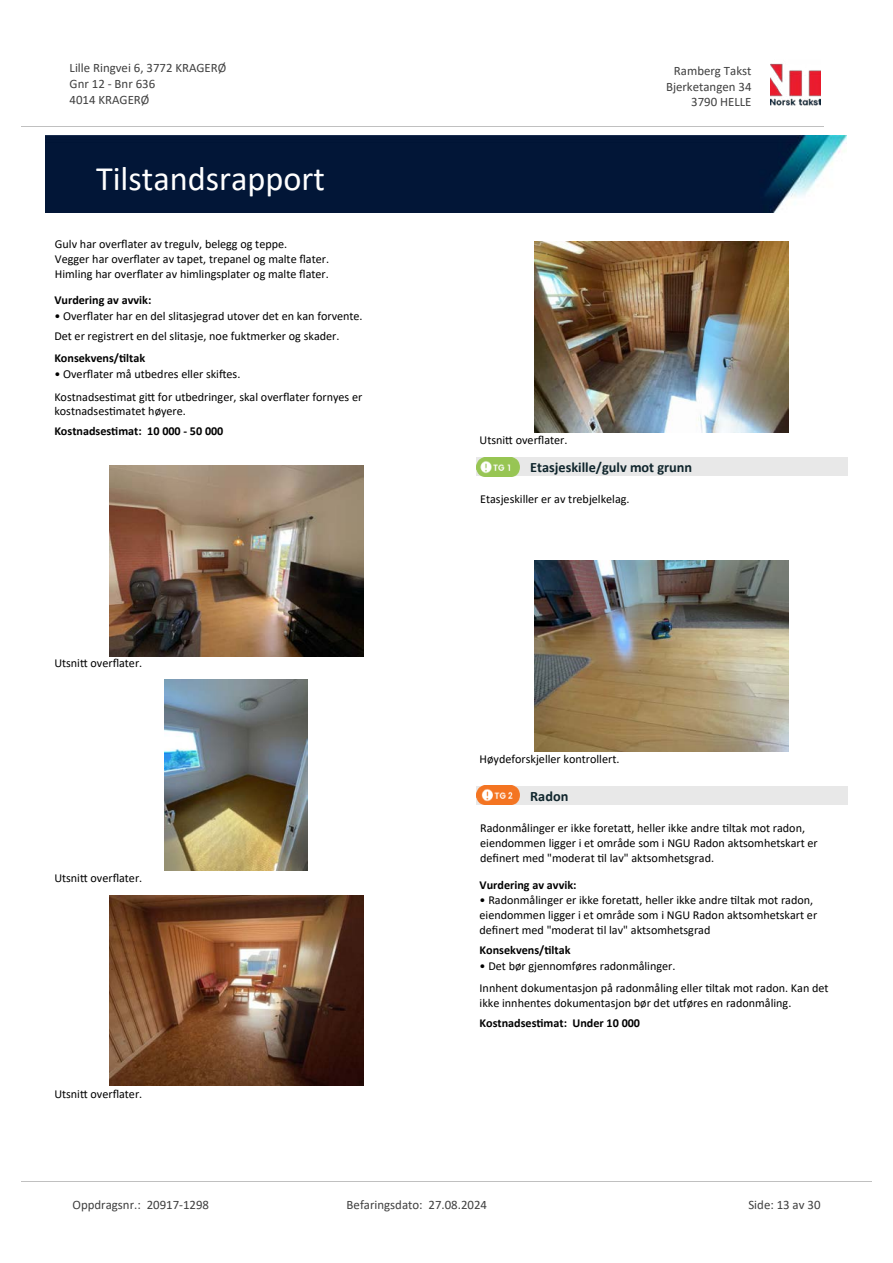
<style>
.page{position:relative;width:893px;height:1263px;background:#fff}
.page>*{position:absolute;margin:0;border:0;box-sizing:border-box;transform-origin:0 0}
.t1{font:34.35px "Calibri";color:#fff}
.t2{font:700 14.25px "Calibri";color:#0f252c}
.t3{font:12.9px/15.8px "Calibri";color:#404040}
.t4{font:12.15px/14.9px "Calibri";color:#000}
.t5{font:700 12.15px "Calibri";color:#000}
</style>
<div class="page">
<img style="left:109px;top:465px;width:254px;height:191px">
<img style="left:165px;top:680px;width:142px;height:190px">
<img style="left:109px;top:895px;width:254px;height:191px">
<img style="left:534px;top:241px;width:254px;height:191px">
<div style="left:477px;top:458px;width:371px;height:18px;background:#e8e8e8"></div>
<img style="left:477px;top:458px;width:42px;height:18px">
<img style="left:534px;top:561px;width:254px;height:190px">
<div style="left:477px;top:786px;width:371px;height:19px;background:#e8e8e8"></div>
<svg style="left:481px;top:790px;width:39px;height:15px"></svg>
<img style="left:477px;top:786px;width:42px;height:18px">
<img style="left:770px;top:63px;width:51px;height:43px">
<hr style="left:21px;top:127px;width:802px;height:1px;background:#c0c0c0">
<img style="left:46px;top:135px;width:800px;height:78px">
<hr style="left:21px;top:1181px;width:851px;height:1px;background:#c0c0c0">
<p class="t3" style="left:70px;top:60px;width:158px">Lille Ringvei 6, 3772 KRAGERØ<br>Gnr 12 - Bnr 636<br>4014 KRAGERØ</p>
<p class="t3" style="left:674px;top:63px;width:79px">Ramberg Takst</p>
<p class="t3" style="left:666px;top:78px;width:87px">Bjerketangen 34</p>
<p class="t3" style="left:691px;top:94px;width:62px">3790 HELLE</p>
<h1 class="t1" style="left:96px;top:155px;width:230px">Tilstandsrapport</h1>
<p class="t4" style="left:55px;top:236px;width:276px">Gulv har over昀氀ater av tregulv, belegg og teppe.<br>Vegger har over昀氀ater av tapet, trepanel og malte 昀氀ater.<br>Himling har over昀氀ater av himlingsplater og malte 昀氀ater.</p>
<p class="t5" style="left:54px;top:292px;width:98px">Vurdering av avvik:</p>
<p class="t4" style="left:54px;top:306px;width:310px;line-height:20.1px">• Over昀氀ater har en del slitasjegrad utover det en kan forvente.<br>Det er registrert en del slitasje, noe fuktmerker og skader.</p>
<p class="t5" style="left:54px;top:349px;width:92px">Konsekvens/琀椀ltak</p>
<p class="t4" style="left:54px;top:362px;width:310px;line-height:22.8px">• Over昀氀ater må utbedres eller ski昀琀es.<br>Kostnadses琀椀mat gi琀琀 for utbedringer, skal over昀氀ater fornyes er</p>
<p class="t4" style="left:54px;top:404px;width:133px">kostnadses琀椀matet høyere.</p>
<p class="t5" style="left:54px;top:422px;width:171px">Kostnadses琀椀mat: 10 000 - 50 000</p>
<p class="t4" style="left:54px;top:655px;width:89px">Utsni琀琀 over昀氀ater.</p>
<p class="t4" style="left:54px;top:871px;width:89px">Utsni琀琀 over昀氀ater.</p>
<p class="t4" style="left:54px;top:1086px;width:89px">Utsni琀琀 over昀氀ater.</p>
<p class="t4" style="left:480px;top:432px;width:89px">Utsni琀琀 over昀氀ater.</p>
<p class="t2" style="left:530px;top:457px;width:163px">Etasjeskille/gulv mot grunn</p>
<p class="t4" style="left:480px;top:492px;width:151px">Etasjeskiller er av trebjelkelag.</p>
<p class="t4" style="left:480px;top:751px;width:141px">Høydeforskjeller kontrollert.</p>
<p class="t2" style="left:530px;top:786px;width:40px">Radon</p>
<p class="t4" style="left:480px;top:820px;width:339px">Radonmålinger er ikke foreta琀琀, heller ikke andre 琀椀ltak mot radon, eiendommen ligger i et område som i NGU Radon aktsomhetskart er de昀椀nert med "moderat 琀椀l lav" aktsomhetsgrad.</p>
<p class="t5" style="left:480px;top:876px;width:98px">Vurdering av avvik:</p>
<p class="t4" style="left:480px;top:892px;width:339px">• Radonmålinger er ikke foreta琀琀, heller ikke andre 琀椀ltak mot radon, eiendommen ligger i et område som i NGU Radon aktsomhetskart er de昀椀nert med "moderat 琀椀l lav" aktsomhetsgrad</p>
<p class="t5" style="left:480px;top:941px;width:92px">Konsekvens/琀椀ltak</p>
<p class="t4" style="left:480px;top:954px;width:351px;line-height:22.8px">• Det bør gjennomføres radonmålinger.<br>Innhent dokumentasjon på radonmåling eller 琀椀ltak mot radon. Kan det</p>
<p class="t4" style="left:480px;top:995px;width:313px">ikke innhentes dokumentasjon bør det u琀昀øres en radonmåling.</p>
<p class="t5" style="left:480px;top:1014px;width:162px">Kostnadses琀椀mat: Under 10 000</p>
<p class="t3" style="left:72px;top:1197px;width:138px">Oppdragsnr.: 20917-1298</p>
<p class="t3" style="left:347px;top:1197px;width:142px">Befaringsdato: 27.08.2024</p>
<p class="t3" style="left:748px;top:1197px;width:74px">Side: 13 av 30</p>
</div>
